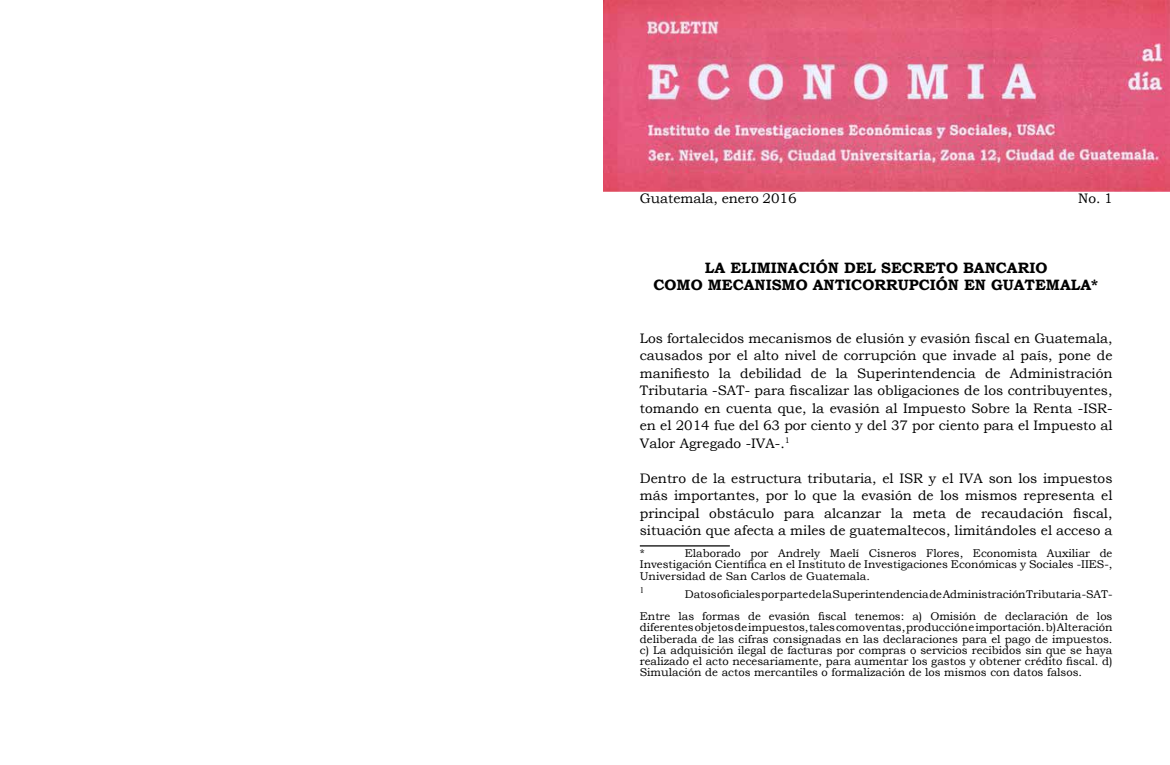
<style>
.page{position:relative;width:1170px;height:765px;background:#fff}
.page>*{position:absolute;margin:0;border:0;box-sizing:border-box;transform-origin:0 0}
.t1{font:700 15px/17.5px "Bookman Old Style";color:#000;text-align:center}
.t2{font:13.75px/17.5px "Bookman Old Style";color:#000;text-align:justify}
.t3{font:11.25px/11.2px "Bookman Old Style";color:#000;text-align:justify}
.t4{font:8.75px "Times New Roman";color:#000}
</style>
<div class="page">
<svg style="left:603px;top:0;width:567px;height:192px;background:#e26684"></svg>
<hr style="left:640px;top:545px;width:90px;height:2px;background:#000">
<p class="t2" style="left:640px;top:190px;width:158px">Guatemala, enero 2016</p>
<p class="t2" style="left:1078px;top:190px;width:36px">No. 1</p>
<h1 class="t1" style="left:654px;top:259px;width:452px">LA ELIMINACIÓN DEL SECRETO BANCARIO<br>COMO MECANISMO ANTICORRUPCIÓN EN GUATEMALA*<sup>1</sup></h1>
<p class="t2" style="left:640px;top:330px;width:474px">Los fortalecidos mecanismos de elusión y evasión fiscal en Guatemala, causados por el alto nivel de corrupción que invade al país, pone de manifiesto la debilidad de la Superintendencia de Administración Tributaria -SAT- para fiscalizar las obligaciones de los contribuyentes, tomando en cuenta que, la evasión al Impuesto Sobre la Renta -ISR&shy;en el 2014 fue del 63 por ciento y del 37 por ciento para el Impuesto al Valor Agregado -IVA-.<sup>1</sup><sup>2</sup></p>
<p class="t2" style="left:640px;top:470px;width:474px">Dentro de la estructura tributaria, el ISR y el IVA son los impuestos más importantes, por lo que la evasión de los mismos representa el principal obstáculo para alcanzar la meta de recaudación fiscal, situación que afecta a miles de guatemaltecos, limitándoles el acceso a</p>
<p class="t3" style="left:640px;top:548px;width:6px">*</p>
<p class="t3" style="left:640px;top:548px;width:474px;text-indent:45px">Elaborado por Andrely Maelí Cisneros Flores, Economista Auxiliar de Investigación Científica en el Instituto de Investigaciones Económicas y Sociales -IIES-, Universidad de San Carlos de Guatemala.</p>
<p class="t4" style="left:640px;top:584px;width:6px">1</p>
<p class="t3" style="left:640px;top:583px;width:474px;line-height:22.5px;text-align:right">Datos oficiales por parte de la Superintendencia de Administración Tributaria -SAT-<br>Entre las formas de evasión fiscal tenemos: a) Omisión de declaración de los</p>
<p class="t3" style="left:640px;top:622px;width:474px">diferentes objetos de impuestos, tales como ventas, producción e importación. b) Alteración deliberada de las cifras consignadas en las declaraciones para el pago de impuestos. c) La adquisición ilegal de facturas por compras o servicios recibidos sin que se haya realizado el acto necesariamente, para aumentar los gastos y obtener crédito fiscal. d)<br>Simulación de actos mercantiles o formalización de los mismos con datos falsos.</p>
</div>
